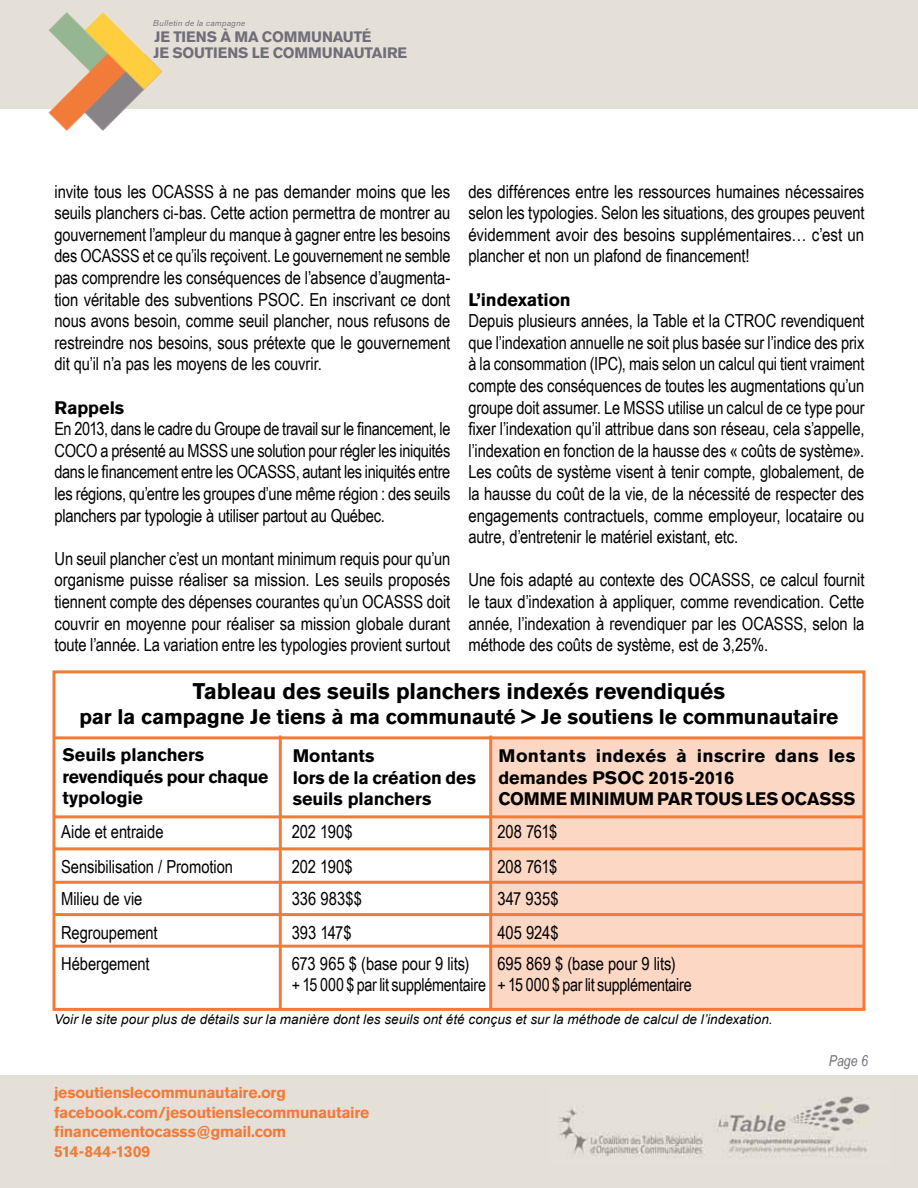
<style>
.page{position:relative;width:918px;height:1188px;background:#fff}
.page>*{position:absolute;margin:0;border:0;box-sizing:border-box;transform-origin:0 0}
.t1{font:700 22.5px "Akzidenz Grotesk BE";letter-spacing:-.005em;color:#000}
.t2{font:700 21px "Akzidenz Grotesk BE";letter-spacing:-.005em;color:#000}
.t3{font:18px/21.6px "Arial Narrow";letter-spacing:-.005em;color:#000;text-align:justify}
.t4{font:700 18px/21.6px "Akzidenz Grotesk BE";letter-spacing:-.005em;color:#000}
.t5{font:700 15.75px/19.5px "Akzidenz Grotesk BE";letter-spacing:-.02em;color:#f37b3a}
.t6{font:700 15px/16.4px "Akzidenz Grotesk BE";letter-spacing:-.01em;color:#706f79}
.t7{font:italic 15px "Arial Narrow";color:#706f79}
.t8{font:italic 13.5px "Arial";letter-spacing:.005em;color:#000}
.t9{font:italic 8.55px "Akzidenz Grotesk BE";letter-spacing:.025em;color:#706f79}
</style>
<div class="page">
<div style="left:0;top:0;width:918px;height:109px;background:#e5e0d7"></div>
<div style="left:0;top:1075px;width:918px;height:113px;background:#e5e0d7"></div>
<img style="left:559px;top:1096px;width:311px;height:62px">
<div style="left:491px;top:739px;width:373px;height:270px;background:#fbd7c4"></div>
<img style="left:48px;top:12px;width:114px;height:119px">
<div style="left:52px;top:670px;width:814px;height:341px;border:3px solid #f37b3a"></div>
<hr style="left:54px;top:736px;width:810px;height:3px;background:#f37b3a">
<hr style="left:54px;top:815px;width:810px;height:3px;background:#f37b3a">
<hr style="left:279px;top:736px;width:3px;height:273px;background:#f37b3a">
<hr style="left:489px;top:736px;width:3px;height:273px;background:#f37b3a">
<hr style="left:54px;top:881px;width:810px;height:3px;background:#f37b3a">
<hr style="left:54px;top:847px;width:810px;height:3px;background:#f37b3a">
<hr style="left:54px;top:945px;width:810px;height:3px;background:#f37b3a">
<hr style="left:55px;top:913px;width:810px;height:3px;background:#f37b3a">
<p class="t9" style="left:153px;top:17px;width:94px">Bulletin de la campagne</p>
<p class="t6" style="left:153px;top:28px;width:255px">JE TIENS À MA COMMUNAUTÉ<br>JE SOUTIENS LE COMMUNAUTAIRE</p>
<p class="t3" style="left:54px;top:180px;width:398px">invite tous les OCASSS à ne pas demander moins que les seuils planchers ci-bas. Cette action permettra de montrer au gouvernement l’ampleur du manque à gagner entre les besoins des OCASSS et ce qu’ils reçoivent. Le gouvernement ne semble pas comprendre les conséquences de l’absence d’augmenta&shy;tion véritable des subventions PSOC. En inscrivant ce dont nous avons besoin, comme seuil plancher, nous refusons de restreindre nos besoins, sous prétexte que le gouvernement dit qu’il n’a pas les moyens de les couvrir.</p>
<p class="t4" style="left:54px;top:397px;width:71px">Rappels</p>
<p class="t3" style="left:54px;top:417px;width:398px">En 2013, dans le cadre du Groupe de travail sur le financement, le COCO a présenté au MSSS une solution pour régler les iniquités dans le financement entre les OCASSS, autant les iniquités entre les régions, qu’entre les groupes d’une même région : des seuils planchers par typologie à utiliser partout au Québec.</p>
<p class="t3" style="left:54px;top:547px;width:398px">Un seuil plancher c’est un montant minimum requis pour qu’un organisme puisse réaliser sa mission. Les seuils proposés tiennent compte des dépenses courantes qu’un OCASSS doit couvrir en moyenne pour réaliser sa mission globale durant toute l’année. La variation entre les typologies provient surtout</p>
<p class="t3" style="left:468px;top:180px;width:398px">des différences entre les ressources humaines nécessaires selon les typologies. Selon les situations, des groupes peuvent évidemment avoir des besoins supplémentaires… c’est un plancher et non un plafond de financement!</p>
<p class="t4" style="left:468px;top:289px;width:104px">L’indexation</p>
<p class="t3" style="left:468px;top:309px;width:398px">Depuis plusieurs années, la Table et la CTROC revendiquent que l’indexation annuelle ne soit plus basée sur l’indice des prix à la consommation (IPC), mais selon un calcul qui tient vraiment compte des conséquences de toutes les augmentations qu’un groupe doit assumer. Le MSSS utilise un calcul de ce type pour fixer l’indexation qu’il attribue dans son réseau, cela s’appelle, l’indexation en fonction de la hausse des « coûts de système».<br>Les coûts de système visent à tenir compte, globalement, de la hausse du coût de la vie, de la nécessité de respecter des engagements contractuels, comme employeur, locataire ou autre, d’entretenir le matériel existant, etc.</p>
<p class="t3" style="left:468px;top:568px;width:397px">Une fois adapté au contexte des OCASSS, ce calcul fournit le taux d’indexation à appliquer, comme revendication. Cette année, l’indexation à revendiquer par les OCASSS, selon la méthode des coûts de système, est de 3,25%.</p>
<p class="t1" style="left:193px;top:678px;width:534px">Tableau des seuils planchers indexés revendiqués</p>
<p class="t2" style="left:79px;top:705px;width:761px">par la campagne Je tiens à ma communauté &gt; Je soutiens le communautaire</p>
<p class="t4" style="left:63px;top:744px;width:207px">Seuils planchers revendiqués pour chaque typologie</p>
<p class="t4" style="left:293px;top:745px;width:185px">Montants<br>lors de la création des seuils planchers</p>
<p class="t4" style="left:498px;top:745px;width:358px">Montants indexés à inscrire dans les demandes PSOC 2015-2016<br>COMME MINIMUM PAR TOUS LES OCASSS</p>
<p class="t3" style="left:61px;top:820px;width:104px">Aide et entraide</p>
<p class="t3" style="left:292px;top:820px;width:63px">202 190$</p>
<p class="t3" style="left:497px;top:820px;width:61px">208 761$</p>
<p class="t3" style="left:61px;top:856px;width:173px">Sensibilisation / Promotion</p>
<p class="t3" style="left:292px;top:856px;width:63px">202 190$</p>
<p class="t3" style="left:497px;top:856px;width:61px">208 761$</p>
<p class="t3" style="left:61px;top:887px;width:83px">Milieu de vie</p>
<p class="t3" style="left:292px;top:887px;width:72px">336 983$$</p>
<p class="t3" style="left:497px;top:887px;width:63px">347 935$</p>
<p class="t3" style="left:61px;top:921px;width:98px">Regroupement</p>
<p class="t3" style="left:292px;top:921px;width:61px">393 147$</p>
<p class="t3" style="left:497px;top:921px;width:63px">405 924$</p>
<p class="t3" style="left:61px;top:952px;width:90px">Hébergement</p>
<p class="t3" style="left:292px;top:952px;width:196px">673 965 $ (base pour 9 lits)<br>+ 15 000 $ par lit supplémentaire</p>
<p class="t3" style="left:497px;top:952px;width:196px">695 869 $ (base pour 9 lits)<br>+ 15 000 $ par lit supplémentaire</p>
<p class="t8" style="left:54px;top:1011px;width:720px">Voir le site pour plus de détails sur la manière dont les seuils ont été conçus et sur la méthode de calcul de l’indexation.</p>
<p class="t5" style="left:54px;top:1083px;width:317px">jesoutienslecommunautaire.org facebook.com/jesoutienslecommunautaire financementocasss@gmail.com<br>514-844-1309</p>
<p class="t7" style="left:829px;top:1050px;width:41px">Page 6</p>
</div>
